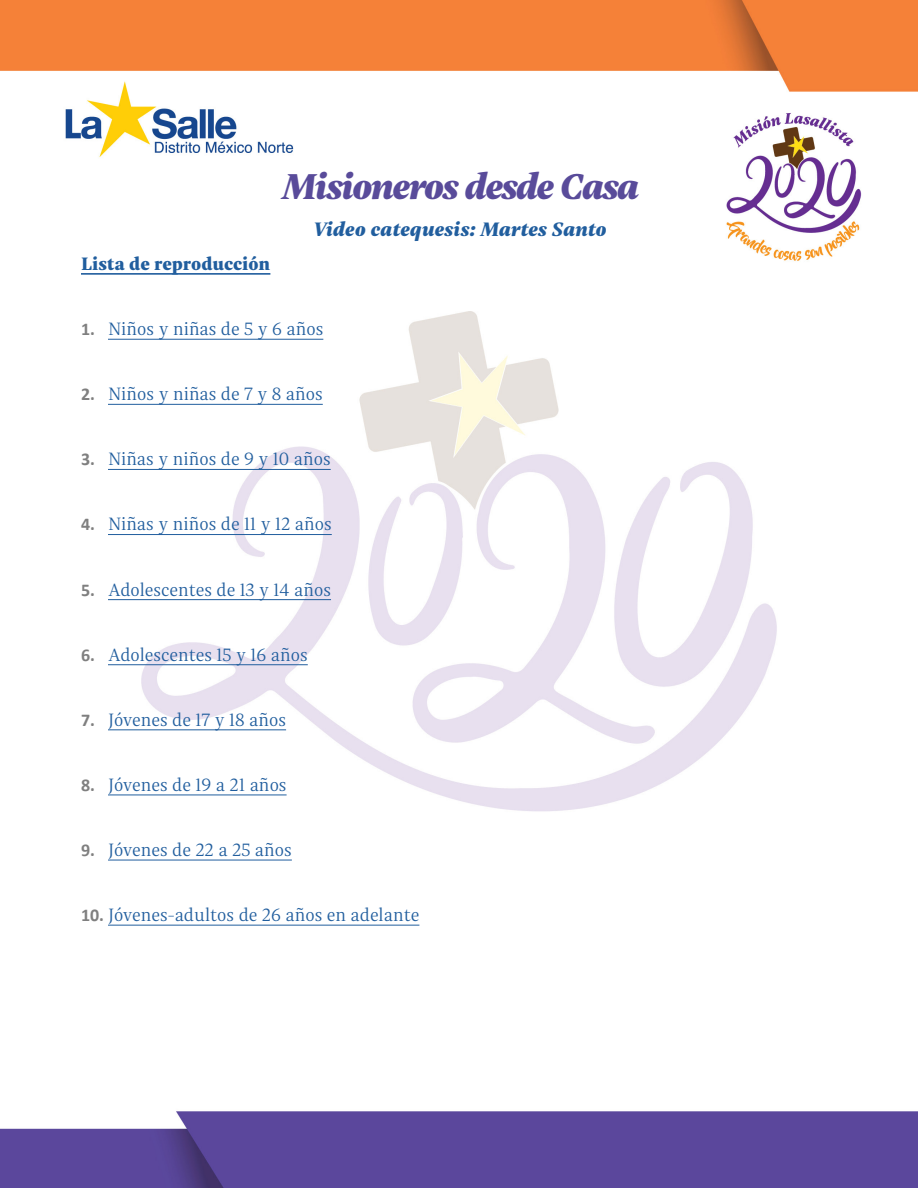
<style>
.page{position:relative;width:918px;height:1188px;background:#fff}
.page>*{position:absolute;margin:0;border:0;box-sizing:border-box;transform-origin:0 0}
.t1{font:italic 900 36px "Indivisa Text Serif";letter-spacing:-.05em;color:#594b9a}
.t2{font:italic 900 19.5px "Indivisa Text Serif";color:#215e9e}
.t3{font:18px "Indivisa Text Serif";color:#215e9e}
.t4{font:900 18px "Indivisa Text Serif";color:#215e9e}
.s1{font-family:"Calibri";font-weight:700;color:#7f7f7f}
</style>
<div class="page">
<img style="left:0;top:0;width:918px;height:1188px">
<hr style="left:81px;top:273px;width:189px;height:2px;background:#215e9e">
<hr style="left:108px;top:339px;width:215px;height:1px;background:#215e9e">
<hr style="left:108px;top:404px;width:215px;height:1px;background:#215e9e">
<hr style="left:108px;top:469px;width:223px;height:1px;background:#215e9e">
<hr style="left:108px;top:534px;width:224px;height:1px;background:#215e9e">
<hr style="left:108px;top:599px;width:223px;height:1px;background:#215e9e">
<hr style="left:108px;top:664px;width:200px;height:1px;background:#215e9e">
<hr style="left:108px;top:729px;width:178px;height:1px;background:#215e9e">
<hr style="left:108px;top:794px;width:179px;height:1px;background:#215e9e">
<hr style="left:108px;top:860px;width:184px;height:1px;background:#215e9e">
<hr style="left:108px;top:925px;width:311px;height:1px;background:#215e9e">
<p class="t4" style="left:81px;top:249px;width:191px">Lista de reproducción</p>
<h1 class="t1" style="left:280px;top:156px;width:359px">Misioneros desde Casa</h1>
<p class="t2" style="left:312px;top:213px;width:295px">Video catequesis: Martes Santo</p>
<p class="t3" style="left:81px;top:315px;width:244px"><span class="s1">1.</span> Niños y niñas de 5 y 6 años</p>
<p class="t3" style="left:81px;top:380px;width:243px"><span class="s1">2.</span> Niños y niñas de 7 y 8 años</p>
<p class="t3" style="left:81px;top:445px;width:251px"><span class="s1">3.</span> Niñas y niños de 9 y 10 años</p>
<p class="t3" style="left:81px;top:510px;width:252px"><span class="s1">4.</span> Niñas y niños de 11 y 12 años</p>
<p class="t3" style="left:81px;top:575px;width:252px"><span class="s1">5.</span> Adolescentes de 13 y 14 años</p>
<p class="t3" style="left:81px;top:641px;width:228px"><span class="s1">6.</span> Adolescentes 15 y 16 años</p>
<p class="t3" style="left:81px;top:706px;width:207px"><span class="s1">7.</span> Jóvenes de 17 y 18 años</p>
<p class="t3" style="left:81px;top:771px;width:207px"><span class="s1">8.</span> Jóvenes de 19 a 21 años</p>
<p class="t3" style="left:81px;top:836px;width:212px"><span class="s1">9.</span> Jóvenes de 22 a 25 años</p>
<p class="t3" style="left:81px;top:901px;width:340px"><span class="s1">10.</span> Jóvenes-adultos de 26 años en adelante</p>
</div>
